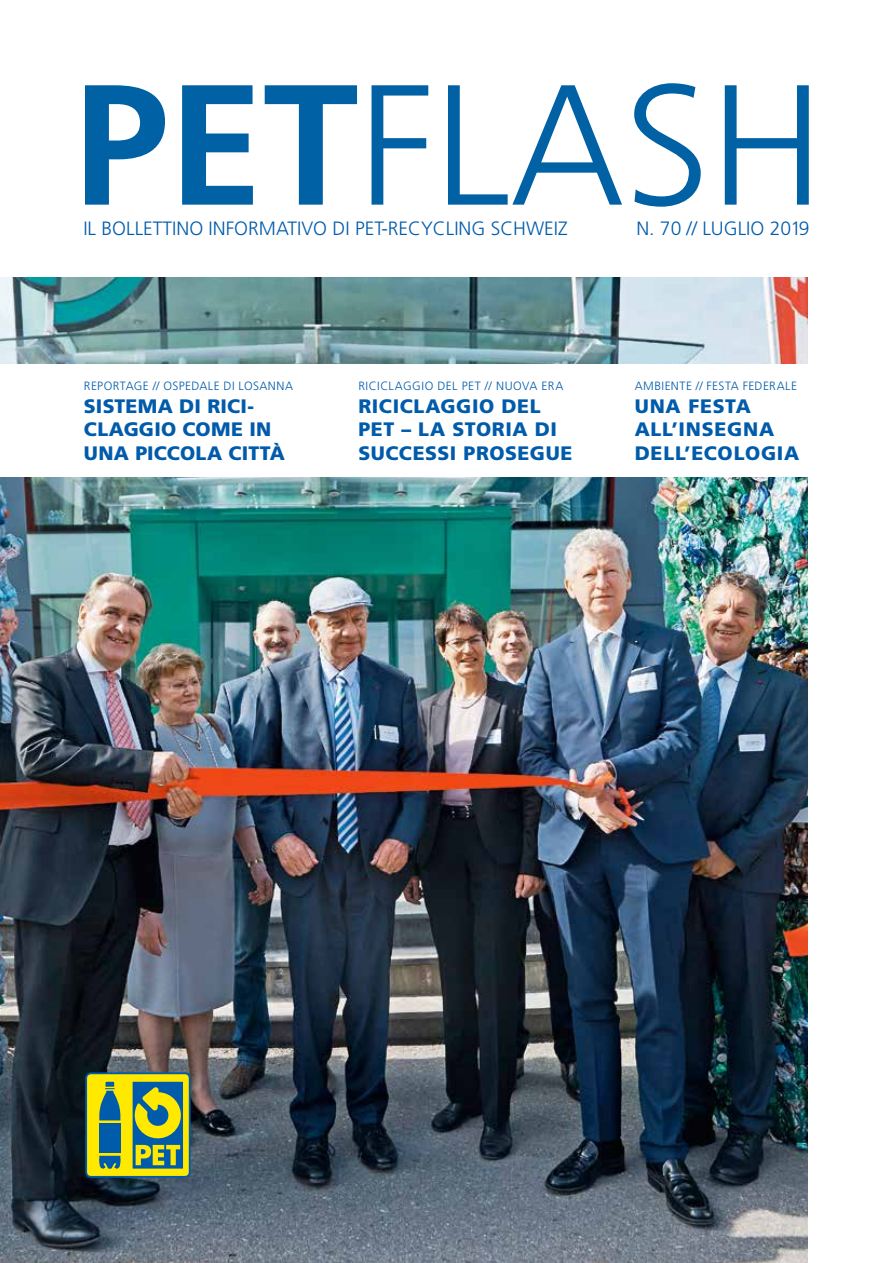
<style>
.page{position:relative;width:893px;height:1263px;background:#fff}
.page>*{position:absolute;margin:0;border:0;box-sizing:border-box;transform-origin:0 0}
.t1{font:300 171px "Frutiger";color:#0061a4}
.t2{font:900 19.5px/23.4px "Frutiger";letter-spacing:.03em;color:#005baa}
.t3{font:900 19.5px/23.4px "Frutiger";letter-spacing:.01em;color:#005baa}
.t4{font:300 19.2px "Frutiger";color:#005baa}
.t5{font:300 12px "Frutiger";letter-spacing:.035em;color:#005baa}
.s1{font-weight:700}
</style>
<div class="page">
<img style="left:0;top:278px;width:808px;height:985px">
<div style="left:0;top:364px;width:893px;height:112px;background:#fff"></div>
<svg style="left:85px;top:1072px;width:106px;height:106px;background:#92ab47"></svg>
<h1 class="t1" style="left:73px;top:49px;width:752px"><span class="s1">PET</span>FLASH</h1>
<h3 class="t4" style="left:83px;top:217px;width:486px">IL BOLLETTINO INFORMATIVO DI PET-RECYCLING SCHWEIZ</h3>
<h3 class="t4" style="left:636px;top:217px;width:175px">N. 70 // LUGLIO 2019</h3>
<p class="t5" style="left:84px;top:379px;width:211px">REPORTAGE // OSPEDALE DI LOSANNA</p>
<h2 class="t3" style="left:84px;top:394px;width:203px">SISTEMA DI RICI-<br>CLAGGIO COME IN<br>UNA PICCOLA CITTÀ</h2>
<p class="t5" style="left:358px;top:379px;width:207px">RICICLAGGIO DEL PET // NUOVA ERA</p>
<h2 class="t2" style="left:358px;top:394px;width:216px">RICICLAGGIO DEL<br>PET – LA STORIA DI<br>SUCCESSI PROSEGUE</h2>
<p class="t5" style="left:635px;top:379px;width:164px">AMBIENTE // FESTA FEDERALE</p>
<h2 class="t2" style="left:635px;top:394px;width:166px">UNA FESTA<br>ALL’INSEGNA<br>DELL’ECOLOGIA</h2>
</div>
